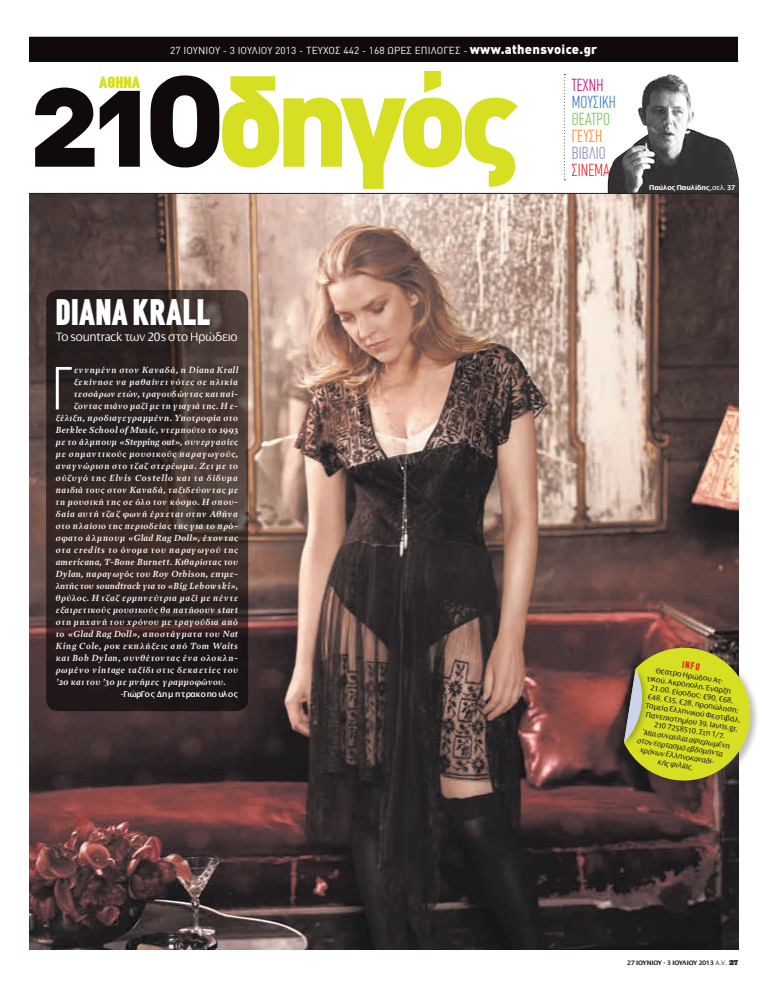
<style>
.page{position:relative;width:782px;height:995px;background:#fff}
.page>*{position:absolute;margin:0;border:0;box-sizing:border-box;transform-origin:0 0}
.t1{font:900 127px "DIN Greek";letter-spacing:-.07em;color:#d6df21}
.t2{font:300 condensed 59.6px "CF Din";color:#fff}
.t3{font:900 condensed 36px "CF Din";letter-spacing:.025em;color:#fff}
.t4{font:300 condensed 17px/17px "CF Din";letter-spacing:.01em;color:#2e76bc}
.t5{font:900 condensed 16px "CF Din";letter-spacing:.005em;color:#d6df21;scale:1.2 1}
.t6{font:300 13px "Vialog";letter-spacing:-.015em;color:#fff}
.t7{font:10px "DIN Greek";letter-spacing:.01em;color:#fff}
.t8{font:700 condensed 10px "CF Din";color:#ee1d23}
.t9{font:600 9px "Prensa Hellenic";letter-spacing:.07em;color:#fff}
.t10{font:600 9px "Prensa Hellenic";letter-spacing:.09em;color:#fff}
.t11{font:600 9px "Prensa Hellenic";letter-spacing:.04em;color:#fff}
.t12{font:italic 600 9px "Prensa Hellenic";letter-spacing:.01em;color:#fff}
.t13{font:600 9px "Prensa Hellenic";letter-spacing:.045em;color:#fff}
.t14{font:9px "Vialog Regular";letter-spacing:.015em;color:#fff}
.t15{font:8px "Vialog";color:#231f20}
.t16{font:italic 8px "Vialog";color:#231f20}
.t17{font:700 7.5px "Vialog";color:#fff}
.t18{font:700 7px "Vialog";color:#231f20}
.s1{font-weight:900;font-size:13px}
.s2{color:#c30175}
.s3{color:#71bf44}
.s4{color:#f58220}
.s5{color:#8781bd}
.s6{color:#ee1d23}
.s7{font-family:"DIN Greek Black Alternate";font-weight:400;color:#110a0c}
.s8{font-weight:400}
.s9{font-style:italic}
.s10{font-style:normal}
.s11{font-weight:300}
.s12{font-family:"AV Giza Bold Seven Five";font-weight:400}
</style>
<div class="page">
<img style="left:30px;top:194px;width:708px;height:755px">
<svg style="left:564px;top:74px;width:1px;height:106px"></svg>
<hr style="left:29px;top:37px;width:709px;height:1px;background:#231f20">
<hr style="left:30px;top:61px;width:708px;height:1px;background:#231f20">
<div style="left:30px;top:37px;width:708px;height:24px;background:#110a0c"></div>
<img style="left:572px;top:74px;width:166px;height:119px">
<hr style="left:30px;top:193px;width:708px;height:1px;background:#231f20">
<div style="left:622px;top:646px;width:156px;height:172px;background:#231f20;opacity:.3"></div>
<div style="left:620px;top:664px;width:38px;height:91px;background:#231f20;opacity:.35"></div>
<svg style="left:624px;top:645px;width:131px;height:140px;background:#bcbf3d"></svg>
<svg style="left:46px;top:290px;width:202px;height:421px;background:#332624"></svg>
<p class="t7" style="left:170px;top:44px;width:429px">27 ΙΟΥΝΙΟΥ - 3 ΙΟΥΛΙΟΥ 2013 - ΤΕΥΧΟΣ 442 - 168 ΩΡΕΣ ΕΠΙΛΟΓΕΣ - <span class="s1">www.athensvoice.gr</span></p>
<p class="t4" style="left:572px;top:77px;width:44px"><span class="s2">Τέχνη<br></span>Μουσική<br><span class="s3">Θέατρο<br></span><span class="s4">Γεύση<br></span><span class="s5">Βιβλιο<br></span><span class="s6">Σινεμά</span></p>
<p class="t1" style="left:29px;top:44px;width:492px"><span class="s7">21O</span>δηγός</p>
<p class="t5" style="left:99px;top:73px;width:36px">ΑΘΗΝΑ</p>
<p class="t17" style="left:649px;top:184px;width:87px">Παύλος Παυλίδης, <span class="s8">σελ.</span> 37</p>
<p class="t3" style="left:56px;top:292px;width:156px">DIANA KRALL</p>
<p class="t6" style="left:56px;top:330px;width:183px">To sοuntrack των 20s στο Ηρώδειο</p>
<p class="t2" style="left:52px;top:356px;width:20px">Γ</p>
<p class="t9" style="left:74px;top:365px;width:166px">εννηµένη στον Καναδά, η Diana Krall</p>
<p class="t9" style="left:74px;top:377px;width:165px">ξεκίνησε να µαθαίνει νότες σε ηλικία</p>
<p class="t9" style="left:74px;top:389px;width:166px">τεσσάρων ετών, τραγουδώντας και παί-</p>
<p class="t9" style="left:74px;top:401px;width:166px">ζοντας πιάνο µαζί µε τη γιαγιά της. Η ε-</p>
<p class="t9" style="left:56px;top:413px;width:184px">ξέλιξη, προδιαγεγραµµένη. Υποτροφία στο</p>
<p class="t11" style="left:56px;top:425px;width:184px">Berklee School of Music, ντεµπούτο το 1993</p>
<p class="t9" style="left:56px;top:437px;width:184px">µε το άλµπουµ <span class="s9">«Stepping out»</span>, συνεργασίες</p>
<p class="t10" style="left:56px;top:449px;width:184px">µε σηµαντικούς µουσικούς παραγωγούς,</p>
<p class="t9" style="left:56px;top:461px;width:184px">αναγνώριση στο τζαζ στερέωµα. Ζει µε το</p>
<p class="t10" style="left:56px;top:473px;width:184px">σύζυγό της Elvis Costello και τα δίδυµα</p>
<p class="t9" style="left:56px;top:485px;width:184px">παιδιά τους στον Καναδά, ταξιδεύοντας µε</p>
<p class="t9" style="left:56px;top:497px;width:184px">τη µουσική της σε όλο τον κόσµο. Η σπου-</p>
<p class="t9" style="left:56px;top:509px;width:184px">δαία αυτή τζαζ φωνή έρχεται στην Αθήνα</p>
<p class="t9" style="left:56px;top:521px;width:184px">στο πλαίσιο της περιοδείας της για το πρό-</p>
<p class="t10" style="left:56px;top:533px;width:184px">σφατο άλµπουµ <span class="s9">«Glad Rag Doll»</span>, έχοντας</p>
<p class="t10" style="left:56px;top:545px;width:184px">στα credits το όνοµα του παραγωγού της</p>
<p class="t11" style="left:56px;top:557px;width:184px">americana, T-Bone Burnett. Κιθαρίστας του</p>
<p class="t13" style="left:56px;top:569px;width:184px">Dylan, παραγωγός του Roy Orbison, επιµε-</p>
<p class="t12" style="left:56px;top:581px;width:184px">λητής του soundtrack για το <span class="s10">«Big Lebowski»,</span></p>
<p class="t9" style="left:56px;top:593px;width:184px">θρύλος. Η τζαζ ερµηνεύτρια µαζί µε πέντε</p>
<p class="t9" style="left:56px;top:605px;width:184px">εξαιρετικούς µουσικούς θα πατήσουν start</p>
<p class="t9" style="left:56px;top:617px;width:184px">στη µηχανή του χρόνου µε τραγούδια από</p>
<p class="t10" style="left:56px;top:629px;width:184px">το <span class="s9">«Glad Rag Doll»</span>, αποστάγµατα του Νat</p>
<p class="t9" style="left:56px;top:641px;width:183px">King Cole, ροκ εκπλήξεις από Tom Waits</p>
<p class="t9" style="left:56px;top:653px;width:184px">και Βοb Dylan, συνθέτοντας ένα ολοκλη-</p>
<p class="t9" style="left:56px;top:665px;width:184px">ρωµένο vintage ταξίδι στις δεκαετίες του</p>
<p class="t11" style="left:56px;top:677px;width:172px">’20 και του ’30 µε µνήµες γραµµοφώνου.</p>
<p class="t14" style="left:121px;top:690px;width:119px">-Γιώργος ∆ηµ ητρακόπο υλος</p>
<p class="t8" style="left:683px;top:659px;width:19px;rotate:9deg">Info</p>
<p class="t15" style="left:656px;top:666px;width:69px;rotate:9deg">Θέατρο Ηρώδου Ατ-</p>
<p class="t15" style="left:647px;top:674px;width:87px;rotate:9deg">τικού, Ακρόπολη. Έναρξη</p>
<p class="t15" style="left:651px;top:683px;width:85px;rotate:9deg">21.00. Είσοδος: €90, €68,</p>
<p class="t15" style="left:648px;top:692px;width:93px;rotate:9deg">€48, €35, €28, προπώληση:</p>
<p class="t15" style="left:646px;top:701px;width:98px;rotate:9deg">Ταμεία Ελληνικού Φεστιβάλ,</p>
<p class="t15" style="left:646px;top:710px;width:95px;rotate:9deg">Πανεπιστημίου 39, lavris.gr,</p>
<p class="t15" style="left:655px;top:720px;width:73px;rotate:9deg">210 7258510. Στη 1/7.</p>
<p class="t16" style="left:642px;top:727px;width:90px;rotate:9deg">*Μία συναυλία αφιερωμένη</p>
<p class="t16" style="left:637px;top:735px;width:88px;rotate:9deg">στον εορτασμό εβδομήντα</p>
<p class="t16" style="left:640px;top:745px;width:77px;rotate:9deg">χρόνων Ελληνοκαναδι-</p>
<p class="t16" style="left:658px;top:757px;width:37px;rotate:9deg">κής φιλίας.</p>
<p class="t18" style="left:627px;top:959px;width:113px">27 IOYNIOY - 3 IOYΛIOY 2013 <span class="s11">A.V.</span> <span class="s12">27</span></p>
</div>
